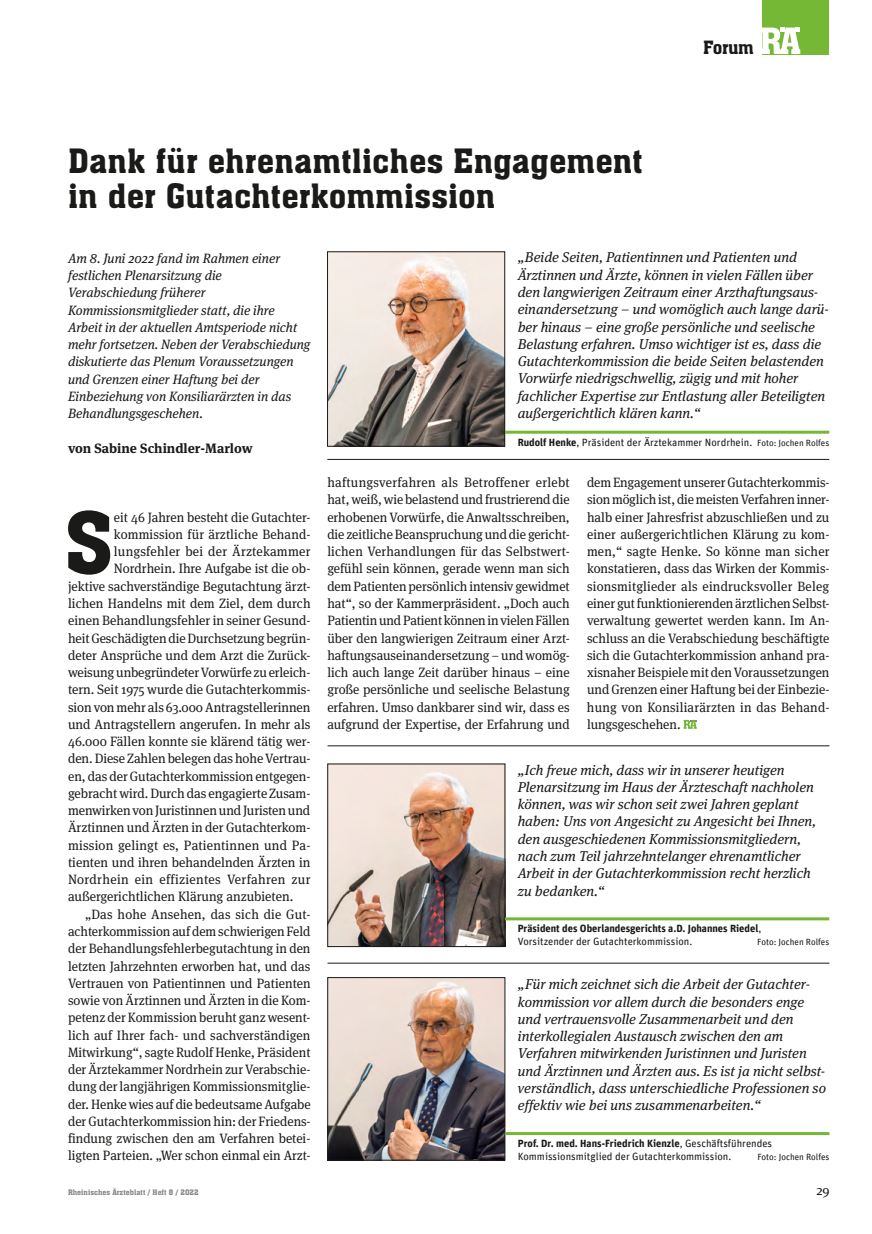
<style>
.page{position:relative;width:872px;height:1234px;background:#fff}
.page>*{position:absolute;margin:0;border:0;box-sizing:border-box;transform-origin:0 0}
.t1{font:83.1px "Aachen BT";color:#1a1a18}
.t2{font:33px/34.5px "Aachen BT";color:#1a1a18}
.t3{font:18px "Aachen BT";letter-spacing:-.03em;color:#1a1a18}
.t4{font:italic 14.25px/17.2px "Meta Serif OT";color:#1a1a18}
.t5{font:13.5px/17.2px "Meta Serif OT";color:#1a1a18;text-align:justify;scale:.96 1}
.t6{font:13.5px "Meta Serif OT";color:#1a1a18}
.t7{font:italic 13.5px/17.2px "Meta Serif OT";color:#1a1a18}
.t8{font:13.5px "Meta Serif OT";letter-spacing:.025em;color:#1a1a18}
.t9{font:700 13.5px "Meta Serif OT";color:#1a1a18}
.t10{font:10.5px/12.8px "Unit";color:#1a1a18}
.t11{font:700 10.5px/12.8px "Unit";color:#1a1a18}
.t12{font:9px "Unit";color:#1a1a18}
.t13{font:7.5px "Aachen BT";color:#878786}
.s1{font-weight:700}
.s2{font-size:9px}
.s3{font-weight:400}
</style>
<div class="page">
<div style="left:762px;top:0;width:67px;height:54px;background:#75b836"></div>
<svg style="left:762px;top:28px;width:38px;height:26px"></svg>
<img style="left:329px;top:253px;width:174px;height:191px">
<div style="left:327px;top:251px;width:178px;height:195px;border:1px solid #1a1a18"></div>
<img style="left:329px;top:979px;width:174px;height:179px">
<div style="left:327px;top:977px;width:178px;height:183px;border:1px solid #1a1a18"></div>
<img style="left:329px;top:765px;width:174px;height:179px">
<div style="left:327px;top:763px;width:178px;height:183px;border:1px solid #1a1a18"></div>
<hr style="left:505px;top:430px;width:324px;height:3px;background:#75b836">
<hr style="left:505px;top:1131px;width:324px;height:3px;background:#75b836">
<hr style="left:505px;top:917px;width:324px;height:3px;background:#75b836">
<svg style="left:683px;top:719px;width:14px;height:9px"></svg>
<hr style="left:327px;top:745px;width:502px;height:1px;background:#1a1a18">
<hr style="left:327px;top:962px;width:502px;height:1px;background:#1a1a18">
<hr style="left:327px;top:459px;width:502px;height:1px;background:#1a1a18">
<h2 class="t2" style="left:68px;top:144px;width:576px">Dank für ehrenamtliches Engagement in der Gutachterkommission</h2>
<h3 class="t3" style="left:703px;top:36px;width:52px">Forum</h3>
<p class="t7" style="left:68px;top:249px;width:244px">Am 8. Juni 2022 fand im Rahmen einer festlichen Plenarsitzung die Verabschiedung früherer Kommissionsmitglieder statt, die ihre Arbeit in der aktuellen Amtsperiode nicht mehr fortsetzen. Neben der Verabschiedung diskutierte das Plenum Voraussetzungen und Grenzen einer Haftung bei der Einbeziehung von Konsiliarärzten in das Behandlungsgeschehen.</p>
<p class="t9" style="left:68px;top:439px;width:186px">von Sabine Schindler-Marlow</p>
<h1 class="t1" style="left:64px;top:490px;width:52px">S</h1>
<p class="t5" style="left:114px;top:508px;width:206px">eit 46 Jahren besteht die Gutachter-</p>
<p class="t5" style="left:114px;top:525px;width:206px">kommission für ärztliche Behand-</p>
<p class="t6" style="left:114px;top:543px;width:198px">lungsfehler bei der Ärztekammer</p>
<p class="t6" style="left:114px;top:560px;width:198px">Nordrhein. Ihre Aufgabe ist die ob-</p>
<p class="t6" style="left:68px;top:577px;width:244px">jektive sachverständige Begutachtung ärzt-</p>
<p class="t6" style="left:68px;top:594px;width:244px">lichen Handelns mit dem Ziel, dem durch</p>
<p class="t6" style="left:68px;top:612px;width:244px">einen Behandlungsfehler in seiner Gesund-</p>
<p class="t6" style="left:68px;top:629px;width:244px">heit Geschädigten die Durchsetzung begrün-</p>
<p class="t6" style="left:68px;top:646px;width:244px">deter Ansprüche und dem Arzt die Zurück-</p>
<p class="t6" style="left:68px;top:663px;width:244px">weisung unbegründeter Vorwürfe zu erleich-</p>
<p class="t6" style="left:68px;top:681px;width:244px">tern. Seit 1975 wurde die Gutachterkommis-</p>
<p class="t6" style="left:68px;top:698px;width:244px">sion von mehr als 63.000 Antragstellerinnen</p>
<p class="t6" style="left:68px;top:715px;width:244px">und Antragstellern angerufen. In mehr als</p>
<p class="t6" style="left:68px;top:732px;width:244px">46.000 Fällen konnte sie klärend tätig wer-</p>
<p class="t6" style="left:68px;top:750px;width:244px">den. Diese Zahlen belegen das hohe Vertrau-</p>
<p class="t6" style="left:68px;top:767px;width:244px">en, das der Gutachterkommission entgegen-</p>
<p class="t6" style="left:68px;top:784px;width:244px">gebracht wird. Durch das engagierte Zusam-</p>
<p class="t6" style="left:68px;top:801px;width:244px">menwirken von Juristinnen und Juristen und</p>
<p class="t6" style="left:68px;top:819px;width:244px">Ärztinnen und Ärzten in der Gutachterkom-</p>
<p class="t6" style="left:68px;top:836px;width:244px">mission gelingt es, Patientinnen und Pa-</p>
<p class="t6" style="left:68px;top:853px;width:244px">tienten und ihren behandelnden Ärzten in</p>
<p class="t8" style="left:68px;top:870px;width:244px">Nordrhein ein effizientes Verfahren zur</p>
<p class="t6" style="left:68px;top:888px;width:227px">außergerichtlichen Klärung anzubieten.</p>
<p class="t5" style="left:85px;top:905px;width:236px">„Das hohe Ansehen, das sich die Gut-</p>
<p class="t5" style="left:68px;top:922px;width:254px">achterkommission auf dem schwierigen Feld</p>
<p class="t5" style="left:68px;top:939px;width:254px">der Behandlungsfehlerbegutachtung in den</p>
<p class="t5" style="left:68px;top:956px;width:254px">letzten Jahrzehnten erworben hat, und das</p>
<p class="t5" style="left:68px;top:974px;width:254px">Vertrauen von Patientinnen und Patienten</p>
<p class="t5" style="left:68px;top:991px;width:254px">sowie von Ärztinnen und Ärzten in die Kom-</p>
<p class="t5" style="left:68px;top:1008px;width:254px">petenz der Kommission beruht ganz wesent-</p>
<p class="t5" style="left:68px;top:1025px;width:254px">lich auf Ihrer fach- und sachverständigen</p>
<p class="t5" style="left:68px;top:1043px;width:254px">Mitwirkung“, sagte Rudolf Henke, Präsident</p>
<p class="t5" style="left:68px;top:1060px;width:254px">der Ärztekammer Nordrhein zur Verabschie-</p>
<p class="t5" style="left:68px;top:1077px;width:254px">dung der langjährigen Kommissionsmitglie-</p>
<p class="t5" style="left:68px;top:1094px;width:254px">der. Henke wies auf die bedeutsame Aufgabe</p>
<p class="t5" style="left:68px;top:1112px;width:254px">der Gutachterkommission hin: der Friedens-</p>
<p class="t5" style="left:68px;top:1129px;width:254px">findung zwischen den am Verfahren betei-</p>
<p class="t5" style="left:68px;top:1146px;width:254px">ligten Parteien. „Wer schon einmal ein Arzt-</p>
<p class="t4" style="left:517px;top:249px;width:313px">„Beide Seiten, Patientinnen und Patienten und Ärztinnen und Ärzte, können in vielen Fällen über den langwierigen Zeitraum einer Arzthaftungsaus&shy;einandersetzung – und womöglich auch lange darü&shy;ber hinaus – eine große persönliche und seelische Belastung erfahren. Umso wichtiger ist es, dass die Gutachterkommission die beide Seiten belastenden Vorwürfe niedrigschwellig, zügig und mit hoher fachlicher Expertise zur Entlastung aller Beteiligten außergerichtlich klären kann.“</p>
<p class="t10" style="left:517px;top:435px;width:313px"><span class="s1">Rudolf Henke</span>, Präsident der Ärztekammer Nordrhein. <span class="s2">Foto: Jochen Rolfes</span></p>
<p class="t5" style="left:327px;top:473px;width:254px">haftungsverfahren als Betroffener erlebt hat, weiß, wie belastend und frustrierend die erhobenen Vorwürfe, die Anwaltsschreiben, die zeitliche Beanspruchung und die gericht&shy;lichen Verhandlungen für das Selbstwert&shy;gefühl sein können, gerade wenn man sich dem Patienten persönlich intensiv gewidmet hat“, so der Kammerpräsident. „Doch auch Patientin und Patient können in vielen Fällen über den langwierigen Zeitraum einer Arzt&shy;haftungsauseinandersetzung – und womög&shy;lich auch lange Zeit darüber hinaus – eine große persönliche und seelische Belastung erfahren. Umso dankbarer sind wir, dass es aufgrund der Expertise, der Erfahrung und</p>
<p class="t5" style="left:587px;top:473px;width:254px">dem Engagement unserer Gutachterkommis&shy;sion möglich ist, die meisten Verfahren inner&shy;halb einer Jahresfrist abzuschließen und zu einer außergerichtlichen Klärung zu kom&shy;men,“ sagte Henke. So könne man sicher konstatieren, dass das Wirken der Kommis&shy;sionsmitglieder als eindrucksvoller Beleg einer gut funktionierenden ärztlichen Selbst&shy;verwaltung gewertet werden kann. Im An&shy;schluss an die Verabschiedung beschäftigte sich die Gutachterkommission anhand pra&shy;xisnaher Beispiele mit den Voraussetzungen und Grenzen einer Haftung bei der Einbezie&shy;hung von Konsiliarärzten in das Behand&shy;lungsgeschehen.</p>
<p class="t4" style="left:517px;top:760px;width:300px">„Ich freue mich, dass wir in unserer heutigen Plenarsitzung im Haus der Ärzteschaft nachholen können, was wir schon seit zwei Jahren geplant haben: Uns von Angesicht zu Angesicht bei Ihnen, den ausgeschiedenen Kommissionsmitgliedern, nach zum Teil jahrzehntelanger ehrenamtlicher Arbeit in der Gutachterkommission recht herzlich zu bedanken.“</p>
<p class="t11" style="left:517px;top:921px;width:245px">Präsident des Oberlandesgerichts a.D. Johannes Riedel<span class="s3">,<br>Vorsitzender der Gutachterkommission.</span></p>
<p class="t12" style="left:757px;top:936px;width:74px">Foto: Jochen Rolfes</p>
<p class="t4" style="left:518px;top:975px;width:310px">„Für mich zeichnet sich die Arbeit der Gutachter&shy;kommission vor allem durch die besonders enge und vertrauensvolle Zusammenarbeit und den interkollegialen Austausch zwischen den am Verfahren mitwirkenden Juristinnen und Juristen und Ärztinnen und Ärzten aus. Es ist ja nicht selbst&shy;verständlich, dass unterschiedliche Professionen so effektiv wie bei uns zusammenarbeiten.“</p>
<p class="t10" style="left:518px;top:1136px;width:256px"><span class="s1">Prof. Dr. med. Hans-Friedrich Kienzle</span>, Geschäftsführendes<br>Kommissionsmitglied der Gutachterkommission.</p>
<p class="t12" style="left:757px;top:1150px;width:74px">Foto: Jochen Rolfes</p>
<p class="t13" style="left:68px;top:1187px;width:132px">Rheinisches Ärzteblatt / Heft 8 / 2022</p>
<p class="t6" style="left:816px;top:1181px;width:15px">29</p>
</div>
